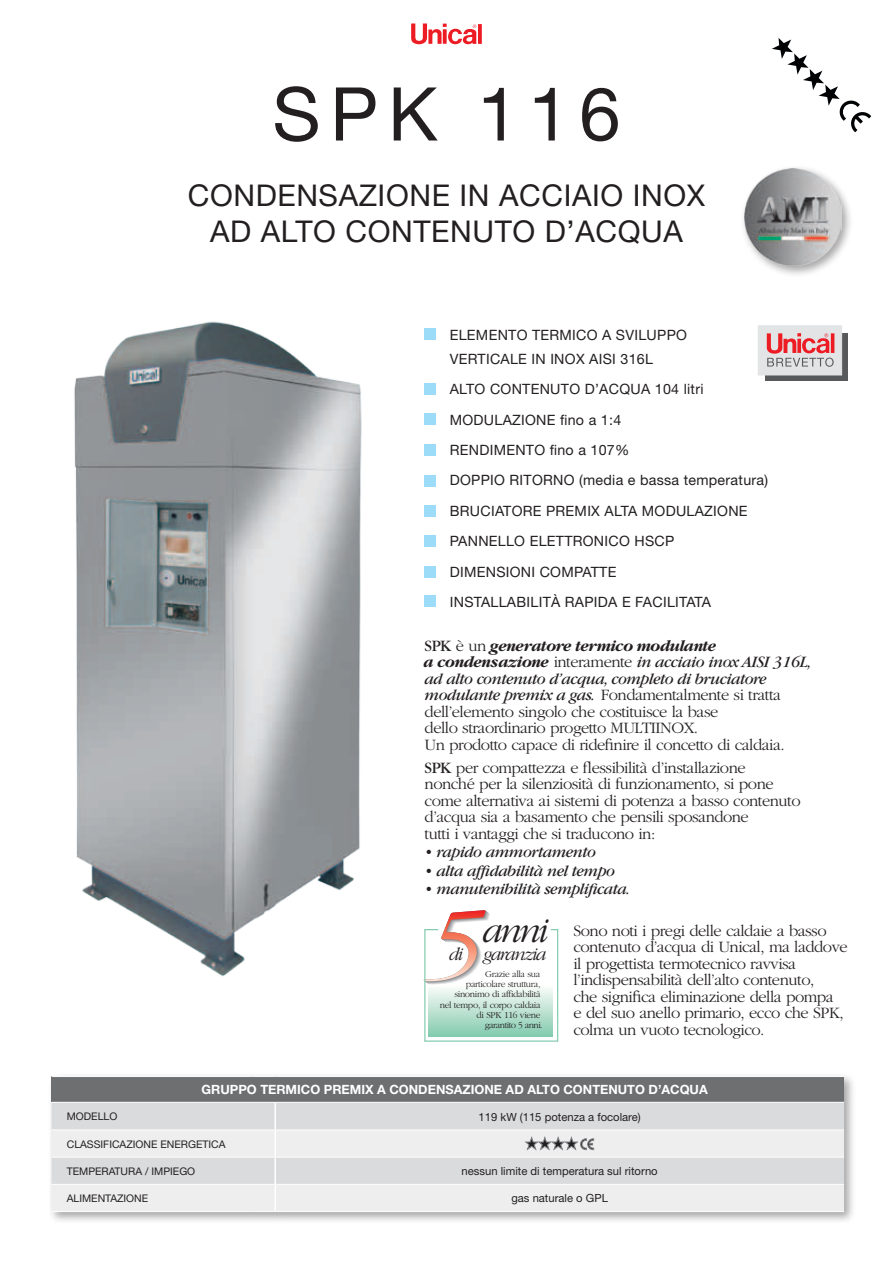
<style>
.page{position:relative;width:893px;height:1263px;background:#fff}
.page>*{position:absolute;margin:0;border:0;box-sizing:border-box;transform-origin:0 0}
.t1{font:74.25px "Helvetica Neue";letter-spacing:.13em;color:#231f20}
.t2{font:italic 300 36.45px "Garamond";color:#231f20}
.t3{font:30px/36.5px "Helvetica Neue";letter-spacing:.02em;color:#231f20;text-align:center}
.t4{font:italic 300 18.6px "Garamond";letter-spacing:-.085em;color:#231f20}
.t5{font:300 16.5px/16.5px "Garamond";letter-spacing:-.03em;color:#231f20}
.t6{font:italic 16.5px "Garamond";letter-spacing:-.03em;color:#231f20}
.t7{font:14.25px/30.5px "Helvetica Neue";letter-spacing:.02em;color:#231f20}
.t8{font:700 12.75px "Helvetica Neue";color:#fff}
.t9{font:11.25px "Helvetica Neue";color:#231f20}
.t10{font:10.5px "Helvetica Neue";color:#231f20}
.t11{font:300 9.45px/10.2px "Garamond";letter-spacing:-.035em;color:#231f20;text-align:right}
.s1{font-weight:400}
.s2{font-weight:700;font-style:italic}
.s3{font-weight:400;font-style:italic}
</style>
<div class="page">
<svg style="left:478px;top:24px;width:4px;height:20px"></svg>
<svg style="left:411px;top:23px;width:65px;height:21px"></svg>
<svg style="left:772px;top:38px;width:99px;height:94px"></svg>
<svg style="left:424px;top:910px;width:135px;height:132px"></svg>
<div style="left:48px;top:1072px;width:809px;height:152px;background:#231f20;opacity:.4"></div>
<div style="left:52px;top:1076px;width:792px;height:26px;background:#6d6f71"></div>
<div style="left:52px;top:1103px;width:792px;height:26px;background:#dadbdd"></div>
<svg style="left:52px;top:1130px;width:792px;height:81px;fill:#eeeeef"></svg>
<hr style="left:274px;top:1103px;width:2px;height:26px;background:#fff">
<hr style="left:274px;top:1130px;width:2px;height:27px;background:#fff">
<hr style="left:274px;top:1157px;width:2px;height:27px;background:#fff">
<hr style="left:274px;top:1185px;width:2px;height:26px;background:#fff">
<hr style="left:52px;top:1076px;width:200px;height:1px;background:#fff">
<svg style="left:252px;top:1076px;width:23px;height:1px"></svg>
<hr style="left:275px;top:1076px;width:569px;height:1px;background:#fff">
<hr style="left:52px;top:1102px;width:200px;height:1px;background:#fff">
<svg style="left:252px;top:1102px;width:23px;height:1px"></svg>
<hr style="left:275px;top:1102px;width:569px;height:1px;background:#fff">
<hr style="left:52px;top:1129px;width:200px;height:1px;background:#fff">
<svg style="left:252px;top:1129px;width:23px;height:1px"></svg>
<hr style="left:275px;top:1129px;width:569px;height:1px;background:#fff">
<hr style="left:52px;top:1157px;width:200px;height:1px;background:#fff">
<svg style="left:252px;top:1157px;width:23px;height:1px"></svg>
<hr style="left:275px;top:1157px;width:569px;height:1px;background:#fff">
<hr style="left:52px;top:1184px;width:200px;height:1px;background:#fff">
<svg style="left:252px;top:1184px;width:23px;height:1px"></svg>
<hr style="left:275px;top:1184px;width:569px;height:1px;background:#fff">
<hr style="left:52px;top:1211px;width:200px;height:1px;background:#fff">
<svg style="left:252px;top:1211px;width:23px;height:1px"></svg>
<hr style="left:275px;top:1211px;width:569px;height:1px;background:#fff">
<svg style="left:525px;top:1137px;width:69px;height:13px"></svg>
<svg style="left:765px;top:333px;width:82px;height:48px"></svg>
<div style="left:758px;top:325px;width:84px;height:50px;background:#e3e4e5"></div>
<svg style="left:767px;top:333px;width:67px;height:34px"></svg>
<div style="left:425px;top:475px;width:11px;height:11px;background:#9ddcf9"></div>
<div style="left:425px;top:505px;width:11px;height:12px;background:#9ddcf9"></div>
<div style="left:425px;top:535px;width:11px;height:12px;background:#9ddcf9"></div>
<div style="left:425px;top:566px;width:11px;height:12px;background:#9ddcf9"></div>
<div style="left:425px;top:413px;width:11px;height:12px;background:#9ddcf9"></div>
<div style="left:425px;top:444px;width:11px;height:11px;background:#9ddcf9"></div>
<div style="left:425px;top:329px;width:11px;height:11px;background:#9ddcf9"></div>
<div style="left:425px;top:383px;width:11px;height:11px;background:#9ddcf9"></div>
<img style="left:74px;top:321px;width:288px;height:655px">
<div style="left:740px;top:164px;width:114px;height:114px;background:#231f20;opacity:.4"></div>
<img style="left:744px;top:168px;width:98px;height:98px">
<div style="left:425px;top:595px;width:11px;height:12px;background:#9ddcf9"></div>
<h1 class="t1" style="left:272px;top:70px;width:350px">SPK 116</h1>
<h3 class="t3" style="left:188px;top:177px;width:519px">CONDENSAZIONE IN ACCIAIO INOX<br>AD ALTO CONTENUTO D’ACQUA</h3>
<p class="t7" style="left:450px;top:322px;width:239px;line-height:24px">ELEMENTO TERMICO A SVILUPPO<br>VERTICALE IN INOX AISI 316L</p>
<p class="t7" style="left:450px;top:374px;width:320px">ALTO CONTENUTO D’ACQUA 104 litri<br>MODULAZIONE fino a 1:4<br>RENDIMENTO fino a 107%<br>DOPPIO RITORNO (media e bassa temperatura)<br>BRUCIATORE PREMIX ALTA MODULAZIONE<br>PANNELLO ELETTRONICO HSCP<br>DIMENSIONI COMPATTE<br>INSTALLABILITÀ RAPIDA E FACILITATA</p>
<p class="t5" style="left:425px;top:637px;width:388px"><span class="s1">SPK</span> è un <span class="s2">generatore termico modulante<br>a condensazione</span> interamente <span class="s3">in acciaio inox AISI 316L, ad alto contenuto d’acqua, completo di bruciatore modulante premix a gas.</span> Fondamentalmente si tratta dell’elemento singolo che costituisce la base<br>dello straordinario progetto MULTIINOX.<br>Un prodotto capace di ridefinire il concetto di caldaia.</p>
<p class="t5" style="left:425px;top:759px;width:377px"><span class="s1">SPK</span> per compattezza e flessibilità d’installazione<br>nonché per la silenziosità di funzionamento, si pone come alternativa ai sistemi di potenza a basso contenuto d’acqua sia a basamento che pensili sposandone<br>tutti i vantaggi che si traducono in:</p>
<p class="t6" style="left:425px;top:843px;width:173px">• rapido ammortamento</p>
<p class="t6" style="left:425px;top:862px;width:192px">• alta affidabilità nel tempo</p>
<p class="t6" style="left:425px;top:881px;width:207px">• manutenibilità semplificata.</p>
<p class="t5" style="left:573px;top:922px;width:276px">Sono noti i pregi delle caldaie a basso contenuto d’acqua di Unical, ma laddove il progettista termotecnico ravvisa l’indispensabilità dell’alto contenuto,<br>che significa eliminazione della pompa<br>e del suo anello primario, ecco che SPK, colma un vuoto tecnologico.</p>
<h2 class="t2" style="left:480px;top:911px;width:68px">anni</h2>
<p class="t4" style="left:448px;top:944px;width:16px">di</p>
<p class="t11" style="left:440px;top:969px;width:105px">Grazie alla sua<br>particolare struttura, sinonimo di affidabilità<br>nel tempo, il corpo caldaia di SPK 116 viene<br>garantito 5 anni.</p>
<p class="t4" style="left:482px;top:944px;width:65px">garanzia</p>
<p class="t8" style="left:202px;top:1082px;width:508px">GRUPPO TERMICO PREMIX A CONDENSAZIONE AD ALTO CONTENUTO D’ACQUA</p>
<p class="t10" style="left:67px;top:1110px;width:52px">MODELLO</p>
<p class="t9" style="left:479px;top:1110px;width:164px">119 kW (115 potenza a focolare)</p>
<p class="t10" style="left:67px;top:1138px;width:160px">CLASSIFICAZIONE ENERGETICA</p>
<p class="t10" style="left:67px;top:1165px;width:130px">TEMPERATURA / IMPIEGO</p>
<p class="t9" style="left:462px;top:1164px;width:198px">nessun limite di temperatura sul ritorno</p>
<p class="t10" style="left:67px;top:1192px;width:83px">ALIMENTAZIONE</p>
<p class="t9" style="left:511px;top:1192px;width:98px">gas naturale o GPL</p>
</div>
